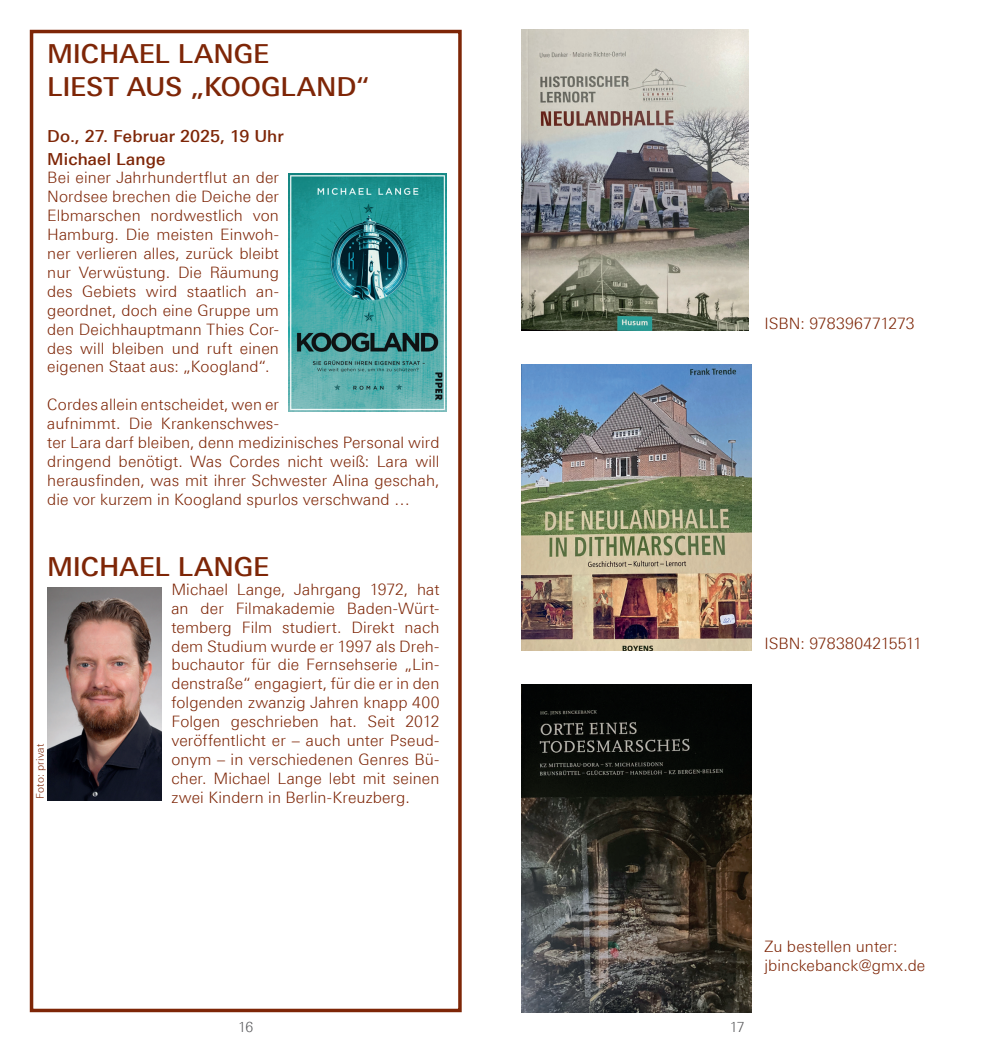
<style>
.page{position:relative;width:983px;height:1042px;background:#fff}
.page>*{position:absolute;margin:0;border:0;box-sizing:border-box;transform-origin:0 0}
.t1{font:500 26.25px/33.2px "LT Univers Basic";letter-spacing:-.005em;color:#7e2607}
.t2{font:500 16.62px/22.8px "LT Univers Basic";letter-spacing:.005em;color:#7e2607}
.t3{font:300 15.75px/18.9px "LT Univers Basic";letter-spacing:.005em;color:#7e2607;text-align:justify}
.t4{font:300 14px "LT Univers Basic";color:#57585a}
.t5{font:300 10.5px "LT Univers Basic";letter-spacing:.02em;color:#7e2607}
</style>
<div class="page">
<svg style="left:29px;top:29px;width:433px;height:984px"></svg>
<img style="left:47px;top:588px;width:114px;height:212px">
<img style="left:521px;top:30px;width:227px;height:301px">
<img style="left:521px;top:365px;width:230px;height:286px">
<img style="left:521px;top:685px;width:230px;height:327px">
<img style="left:289px;top:174px;width:157px;height:238px">
<h1 class="t1" style="left:47px;top:37px;width:324px">MICHAEL LANGE<br>LIEST AUS „KOOGLAND“</h1>
<p class="t2" style="left:47px;top:124px;width:238px">Do., 27. Februar 2025, 19 Uhr<br>Michael Lange</p>
<p class="t3" style="left:47px;top:168px;width:233px">Bei einer Jahrhundertflut an der Nordsee brechen die Deiche der Elbmarschen nordwestlich von Hamburg. Die meisten Einwoh&shy;ner verlieren alles, zurück bleibt nur Verwüstung. Die Räumung des Gebiets wird staatlich an&shy;geordnet, doch eine Gruppe um den Deichhauptmann Thies Cor&shy;des will bleiben und ruft einen eigenen Staat aus: „Koogland“.</p>
<p class="t3" style="left:47px;top:395px;width:393px;text-align:left">Cordes allein entscheidet, wen er<br>aufnimmt. Die Krankenschwes-<br>ter Lara darf bleiben, denn medizinisches Personal wird dringend benötigt. Was Cordes nicht weiß: Lara will herausfinden, was mit ihrer Schwester Alina geschah, die vor kurzem in Koogland spurlos verschwand …</p>
<h1 class="t1" style="left:47px;top:550px;width:223px">MICHAEL LANGE</h1>
<p class="t3" style="left:171px;top:579px;width:269px">Michael Lange, Jahrgang 1972, hat an der Filmakademie Baden-Würt&shy;temberg Film studiert. Direkt nach dem Studium wurde er 1997 als Dreh&shy;buchautor für die Fernsehserie „Lin&shy;denstraße“ engagiert, für die er in den folgenden zwanzig Jahren knapp 400<br>Folgen geschrieben hat. Seit 2012 veröffentlicht er – auch unter Pseud&shy;onym – in verschiedenen Genres Bü&shy;cher. Michael Lange lebt mit seinen zwei Kindern in Berlin-Kreuzberg.</p>
<p class="t5" style="left:34px;top:799px;width:57px;rotate:-90deg">Foto: privat</p>
<p class="t3" style="left:764px;top:314px;width:152px">ISBN: 978396771273</p>
<p class="t3" style="left:764px;top:634px;width:159px">ISBN: 9783804215511</p>
<p class="t4" style="left:238px;top:1018px;width:17px">16</p>
<p class="t4" style="left:729px;top:1018px;width:16px">17</p>
<p class="t3" style="left:764px;top:937px;width:162px">Zu bestellen unter: jbinckebanck@gmx.de</p>
</div>
